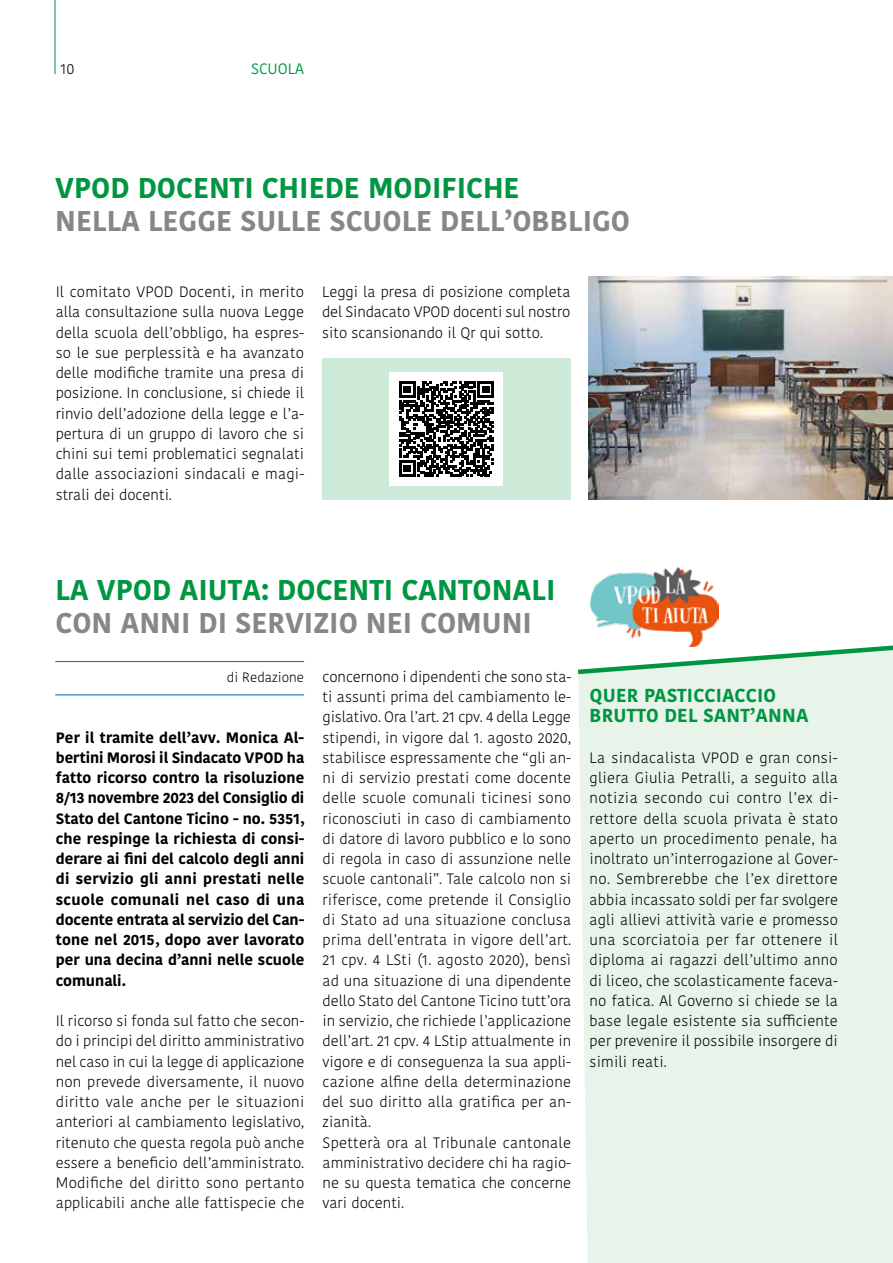
<style>
.page{position:relative;width:893px;height:1263px;background:#fff}
.page>*{position:absolute;margin:0;border:0;box-sizing:border-box;transform-origin:0 0}
.t1{font:700 28.5px "Kohinoor Bangla";color:#878787}
.t2{font:700 28.5px "Kohinoor Bangla";color:#009641}
.t3{font:700 18.75px/20.2px "Kohinoor Bangla";letter-spacing:.01em;color:#009641}
.t4{font:300 15px/20.2px "Kohinoor Bangla";color:#000;text-align:justify}
.t5{font:700 15px/20.2px "Kohinoor Bangla";color:#000;text-align:justify}
.t6{font:15px "Kohinoor Bangla";color:#009641}
.s1{font-size:13.5px}
</style>
<div class="page">
<hr style="left:55px;top:0;width:1px;height:74px;background:#009641">
<div style="left:578px;top:677px;width:315px;height:586px;background:#e8f3e9"></div>
<svg style="left:578px;top:645px;width:315px;height:32px"></svg>
<hr style="left:55px;top:661px;width:249px;height:1px;background:#0069b4">
<hr style="left:55px;top:694px;width:249px;height:1px;background:#0069b4">
<div style="left:322px;top:358px;width:249px;height:142px;background:#cdead9"></div>
<div style="left:390px;top:372px;width:113px;height:114px;background:#fff"></div>
<svg style="left:399px;top:381px;width:95px;height:95px"></svg>
<img style="left:589px;top:277px;width:304px;height:223px">
<img style="left:590px;top:567px;width:129px;height:79px">
<p class="t4" style="left:60px;top:59px;width:15px">10</p>
<p class="t6" style="left:251px;top:57px;width:54px">SCUOLA</p>
<h1 class="t2" style="left:55px;top:163px;width:466px">VPOD DOCENTI CHIEDE MODIFICHE</h1>
<h1 class="t1" style="left:55px;top:196px;width:576px">NELLA LEGGE SULLE SCUOLE DELL’OBBLIGO</h1>
<p class="t4" style="left:56px;top:281px;width:250px">Il comitato VPOD Docenti, in merito alla consultazione sulla nuova Legge della scuola dell’obbligo, ha espres&shy;so le sue perplessità e ha avanzato delle modifiche tramite una presa di posizione. In conclusione, si chiede il rinvio dell’adozione della legge e l’a&shy;pertura di un gruppo di lavoro che si chini sui temi problematici segnalati dalle associazioni sindacali e magi&shy;strali dei docenti.</p>
<p class="t4" style="left:322px;top:281px;width:250px">Leggi la presa di posizione completa del Sindacato VPOD docenti sul nostro sito scansionando il Qr qui sotto.</p>
<h1 class="t2" style="left:55px;top:565px;width:501px">LA VPOD AIUTA: DOCENTI CANTONALI</h1>
<h1 class="t1" style="left:55px;top:598px;width:478px">CON ANNI DI SERVIZIO NEI COMUNI</h1>
<p class="t4" style="left:323px;top:666px;width:250px;text-align:left;text-indent:-96px"><span class="s1">di Redazione</span> concernono i dipendenti che sono sta&shy;ti assunti prima del cambiamento le&shy;gislativo. Ora l’art. 21 cpv. 4 della Legge stipendi, in vigore dal 1. agosto 2020, stabilisce espressamente che “gli an&shy;ni di servizio prestati come docente delle scuole comunali ticinesi sono riconosciuti in caso di cambiamento di datore di lavoro pubblico e lo sono di regola in caso di assunzione nelle scuole cantonali”. Tale calcolo non si riferisce, come pretende il Consiglio di Stato ad una situazione conclusa prima dell’entrata in vigore dell’art.<br>21 cpv. 4 LSti (1. agosto 2020), bensì ad una situazione di una dipendente dello Stato del Cantone Ticino tutt’ora in servizio, che richiede l’applicazione dell’art. 21 cpv. 4 LStip attualmente in vigore e di conseguenza la sua appli&shy;cazione alfine della determinazione del suo diritto alla gratifica per an&shy;zianità.<br>Spetterà ora al Tribunale cantonale amministrativo decidere chi ha ragio&shy;ne su questa tematica che concerne vari docenti.</p>
<p class="t5" style="left:56px;top:726px;width:250px">Per il tramite dell’avv. Monica Al&shy;bertini Morosi il Sindacato VPOD ha fatto ricorso contro la risoluzione 8/13 novembre 2023 del Consiglio di Stato del Cantone Ticino - no. 5351, che respinge la richiesta di consi&shy;derare ai fini del calcolo degli anni di servizio gli anni prestati nelle scuole comunali nel caso di una docente entrata al servizio del Can&shy;tone nel 2015, dopo aver lavorato per una decina d’anni nelle scuole comunali.</p>
<p class="t4" style="left:56px;top:1010px;width:250px">Il ricorso si fonda sul fatto che secon&shy;do i principi del diritto amministrativo nel caso in cui la legge di applicazione non prevede diversamente, il nuovo diritto vale anche per le situazioni anteriori al cambiamento legislativo, ritenuto che questa regola può anche essere a beneficio dell’amministrato.<br>Modifiche del diritto sono pertanto applicabili anche alle fattispecie che</p>
<p class="t3" style="left:590px;top:684px;width:221px">QUER PASTICCIACCIO<br>BRUTTO DEL SANT’ANNA</p>
<p class="t4" style="left:590px;top:747px;width:250px">La sindacalista VPOD e gran consi&shy;gliera Giulia Petralli, a seguito alla notizia secondo cui contro l’ex di&shy;rettore della scuola privata è stato aperto un procedimento penale, ha inoltrato un’interrogazione al Gover&shy;no. Sembrerebbe che l’ex direttore abbia incassato soldi per far svolgere agli allievi attività varie e promesso una scorciatoia per far ottenere il diploma ai ragazzi dell’ultimo anno di liceo, che scolasticamente faceva&shy;no fatica. Al Governo si chiede se la base legale esistente sia sufficiente per prevenire il possibile insorgere di simili reati.</p>
</div>
